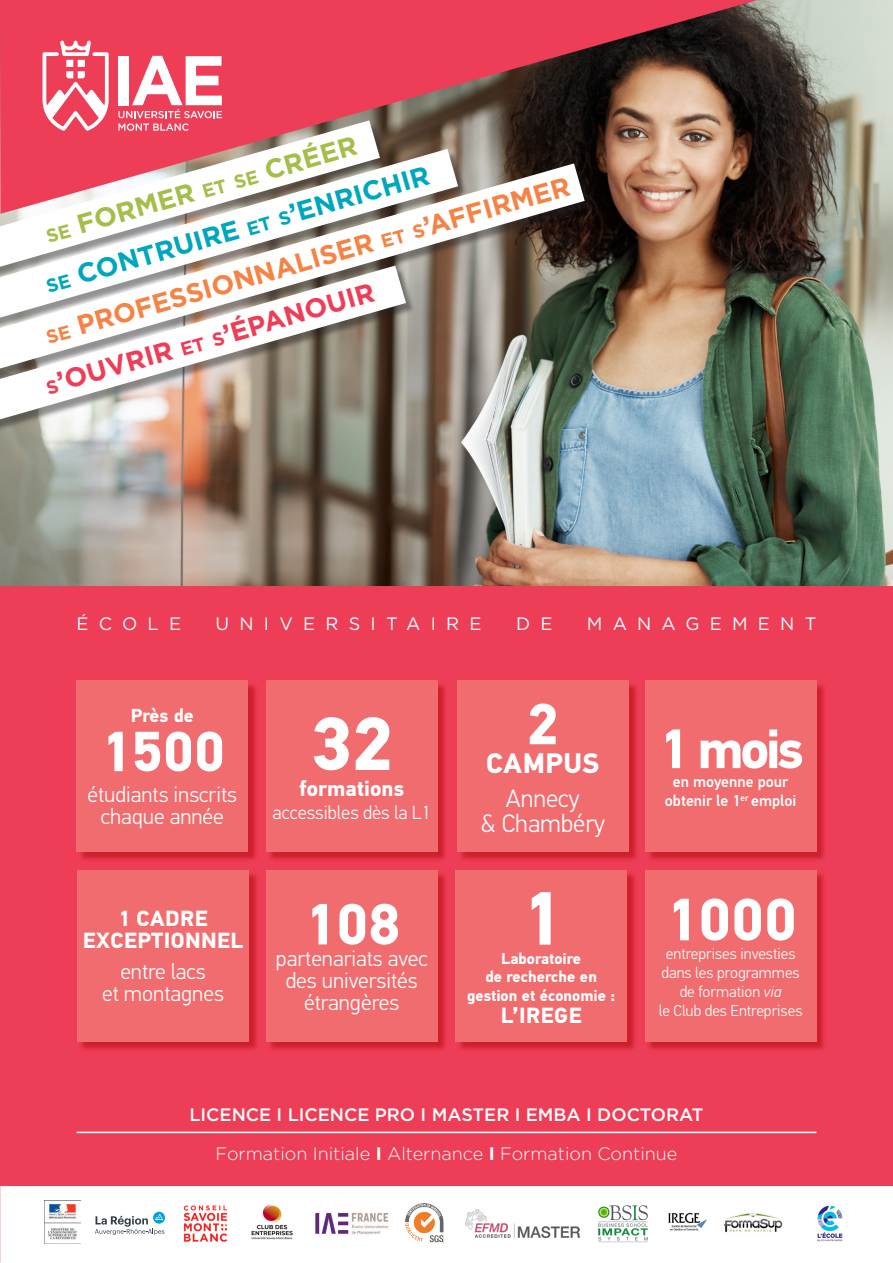
<style>
.page{position:relative;width:893px;height:1263px;background:#fff}
.page>*{position:absolute;margin:0;border:0;box-sizing:border-box;transform-origin:0 0}
.t1{font:700 75.45px "PF Din Text Pro";color:#fff}
.t2{font:700 59.7px "PF Din Text Pro";color:#fff}
.t3{font:700 58.2px "PF Din Text Pro";color:#fff}
.t4{font:700 56.55px "PF Din Text Pro";color:#fff}
.t5{font:700 55.5px "PF Din Text Pro";color:#fff}
.t6{font:700 28.35px "PF Din Text Pro";letter-spacing:.02em;color:#fff}
.Titre_formation{font:700 27px "Gotham";color:#f58345}
.Titre_formation-2{font:700 27px "Gotham";color:#00a7bc}
.Titre_formation-3{font:700 27px "Gotham";color:#ee3d56}
.Titre_formation-4{font:700 27px "Gotham";color:#a5be4a}
.t7{font:300 25.2px/25.2px "PF Din Text Pro";color:#fff;text-align:center}
.t8{font:300 22.05px/22px "PF Din Text Pro";color:#fff;text-align:center}
.t9{font:700 22.05px "PF Din Text Pro";letter-spacing:.02em;color:#fff}
.t10{font:700 22.05px "PF Din Text Pro";color:#fff}
.t11{font:300 18.9px "PF Din Text Pro";color:#fff}
.t12{font:700 18.9px "PF Din Text Pro";color:#fff}
.t13{font:300 18px "Gotham";color:#fff}
.t14{font:500 18px "Gotham";color:#fff}
.t15{font:18px "Gotham";letter-spacing:.57em;color:#fff}
.t16{font:300 15.75px/18.9px "PF Din Text Pro";color:#fff}
.t17{font:700 15.75px "PF Din Text Pro";color:#fff}
.t18{font:500 15.75px "PF Din Text Pro";color:#fff}
.s1{font-size:18.9px}
.s2{font-style:inherit}
.s3{font-style:italic}
.s4{font-weight:700}
</style>
<div class="page">
<img style="left:0;top:0;width:893px;height:587px">
<div style="left:0;top:122px;width:595px;height:312px;background:#231f20;opacity:.48"></div>
<svg style="left:0;top:214px;width:585px;height:154px"></svg>
<svg style="left:0;top:266px;width:406px;height:153px"></svg>
<div style="left:0;top:587px;width:893px;height:676px;background:#ee3d56"></div>
<hr style="left:77px;top:1132px;width:739px;height:1px;background:#fff">
<div style="left:0;top:1186px;width:893px;height:77px;background:#fff"></div>
<svg style="left:0;top:0;width:758px;height:214px;fill:#ee3d56"></svg>
<svg style="left:43px;top:41px;width:66px;height:90px"></svg>
<svg style="left:118px;top:56px;width:104px;height:75px"></svg>
<div style="left:268px;top:871px;width:180px;height:181px;background:#be1119;opacity:.68"></div>
<div style="left:266px;top:870px;width:172px;height:171px;background:#f16c6e"></div>
<div style="left:268px;top:682px;width:180px;height:181px;background:#be1119;opacity:.68"></div>
<div style="left:266px;top:680px;width:172px;height:172px;background:#f16c6e"></div>
<div style="left:646px;top:682px;width:181px;height:181px;background:#be1119;opacity:.68"></div>
<div style="left:645px;top:680px;width:171px;height:172px;background:#f16c6e"></div>
<div style="left:78px;top:682px;width:181px;height:181px;background:#be1119;opacity:.68"></div>
<div style="left:77px;top:680px;width:171px;height:172px;background:#f16c6e"></div>
<div style="left:646px;top:871px;width:181px;height:181px;background:#be1119;opacity:.68"></div>
<div style="left:645px;top:870px;width:171px;height:171px;background:#f16c6e"></div>
<div style="left:457px;top:871px;width:180px;height:181px;background:#be1119;opacity:.68"></div>
<div style="left:455px;top:870px;width:172px;height:171px;background:#f16c6e"></div>
<div style="left:79px;top:871px;width:180px;height:181px;background:#be1119;opacity:.68"></div>
<div style="left:77px;top:870px;width:172px;height:171px;background:#f16c6e"></div>
<div style="left:458px;top:682px;width:181px;height:181px;background:#be1119;opacity:.68"></div>
<div style="left:457px;top:680px;width:171px;height:172px;background:#f16c6e"></div>
<img style="left:45px;top:1200px;width:36px;height:44px">
<div style="left:153px;top:1212px;width:12px;height:12px;background:#00a3e1;border-radius:50%"></div>
<svg style="left:95px;top:1214px;width:69px;height:21px"></svg>
<img style="left:251px;top:1204px;width:42px;height:36px">
<img style="left:315px;top:1212px;width:74px;height:23px">
<img style="left:405px;top:1204px;width:40px;height:39px">
<img style="left:668px;top:1212px;width:39px;height:19px">
<img style="left:724px;top:1213px;width:59px;height:20px">
<img style="left:817px;top:1205px;width:26px;height:37px">
<img style="left:465px;top:1209px;width:115px;height:28px">
<img style="left:183px;top:1205px;width:45px;height:37px">
<img style="left:598px;top:1205px;width:50px;height:38px">
<p class="Titre_formation-4" style="left:41px;top:216px;width:325px;rotate:-16deg"><span class="s1">se</span> FORMER <span class="s1">et se</span> CRÉER</p>
<p class="Titre_formation-2" style="left:41px;top:267px;width:400px;rotate:-16deg"><span class="s1">se</span> CONTRUIRE <span class="s1">et s</span><span class="s2">’</span>ENRICHIR</p>
<p class="Titre_formation" style="left:41px;top:318px;width:546px;rotate:-16deg"><span class="s1">se</span> PROFESSIONNALISER <span class="s1">et s</span><span class="s2">’</span>AFFIRMER</p>
<p class="Titre_formation-3" style="left:41px;top:368px;width:343px;rotate:-16deg"><span class="s1">s</span><span class="s2">’</span>OUVRIR <span class="s1">et s</span><span class="s2">’</span>ÉPANOUIR</p>
<p class="t15" style="left:77px;top:612px;width:106px">ÉCOLE</p>
<p class="t15" style="left:215px;top:612px;width:268px">UNIVERSITAIRE</p>
<p class="t15" style="left:516px;top:612px;width:38px">D E</p>
<p class="t15" style="left:587px;top:612px;width:231px">MANAGEMENT</p>
<p class="t12" style="left:131px;top:704px;width:64px">Près de</p>
<p class="t4" style="left:100px;top:717px;width:126px">1500</p>
<p class="t8" style="left:88px;top:784px;width:151px">étudiants inscrits</p>
<p class="t8" style="left:101px;top:806px;width:125px">chaque année</p>
<p class="t9" style="left:118px;top:905px;width:91px">1 CADRE</p>
<p class="t9" style="left:83px;top:927px;width:162px">EXCEPTIONNEL</p>
<p class="t8" style="left:102px;top:961px;width:123px">entre lacs<br>et montagnes</p>
<p class="t1" style="left:310px;top:698px;width:85px">32</p>
<p class="t10" style="left:300px;top:775px;width:106px">formations</p>
<p class="t11" style="left:273px;top:802px;width:160px">accessibles dès la L1</p>
<p class="t3" style="left:304px;top:889px;width:97px">108</p>
<p class="t8" style="left:276px;top:948px;width:153px">partenariats avec des universités étrangères</p>
<p class="t3" style="left:527px;top:689px;width:33px">2</p>
<p class="t6" style="left:486px;top:745px;width:115px">CAMPUS</p>
<p class="t7" style="left:480px;top:786px;width:126px">Annecy<br>&amp; Chambéry</p>
<p class="t1" style="left:520px;top:873px;width:43px">1</p>
<p class="t17" style="left:485px;top:967px;width:113px">de recherche en</p>
<p class="t17" style="left:467px;top:986px;width:150px">gestion et économie :</p>
<p class="t9" style="left:501px;top:1002px;width:82px">L’IREGE</p>
<p class="t17" style="left:501px;top:948px;width:82px">Laboratoire</p>
<p class="t5" style="left:658px;top:715px;width:147px">1 mois</p>
<p class="t18" style="left:673px;top:772px;width:117px">en moyenne pour</p>
<p class="t18" style="left:665px;top:791px;width:133px">obtenir le 1<sup>er</sup> emploi</p>
<p class="t2" style="left:665px;top:883px;width:133px">1000</p>
<p class="t16" style="left:661px;top:944px;width:140px">entreprises investies dans les programmes</p>
<p class="t16" style="left:680px;top:982px;width:103px">de formation <span class="s3">via</span></p>
<p class="t16" style="left:659px;top:1001px;width:145px">le Club des Entreprises</p>
<p class="t14" style="left:189px;top:1103px;width:516px">LICENCE I LICENCE PRO I MASTER I EMBA I DOCTORAT</p>
<p class="t13" style="left:216px;top:1142px;width:463px">Formation Initiale <span class="s4">I</span> Alternance <span class="s4">I</span> Formation Continue</p>
</div>
